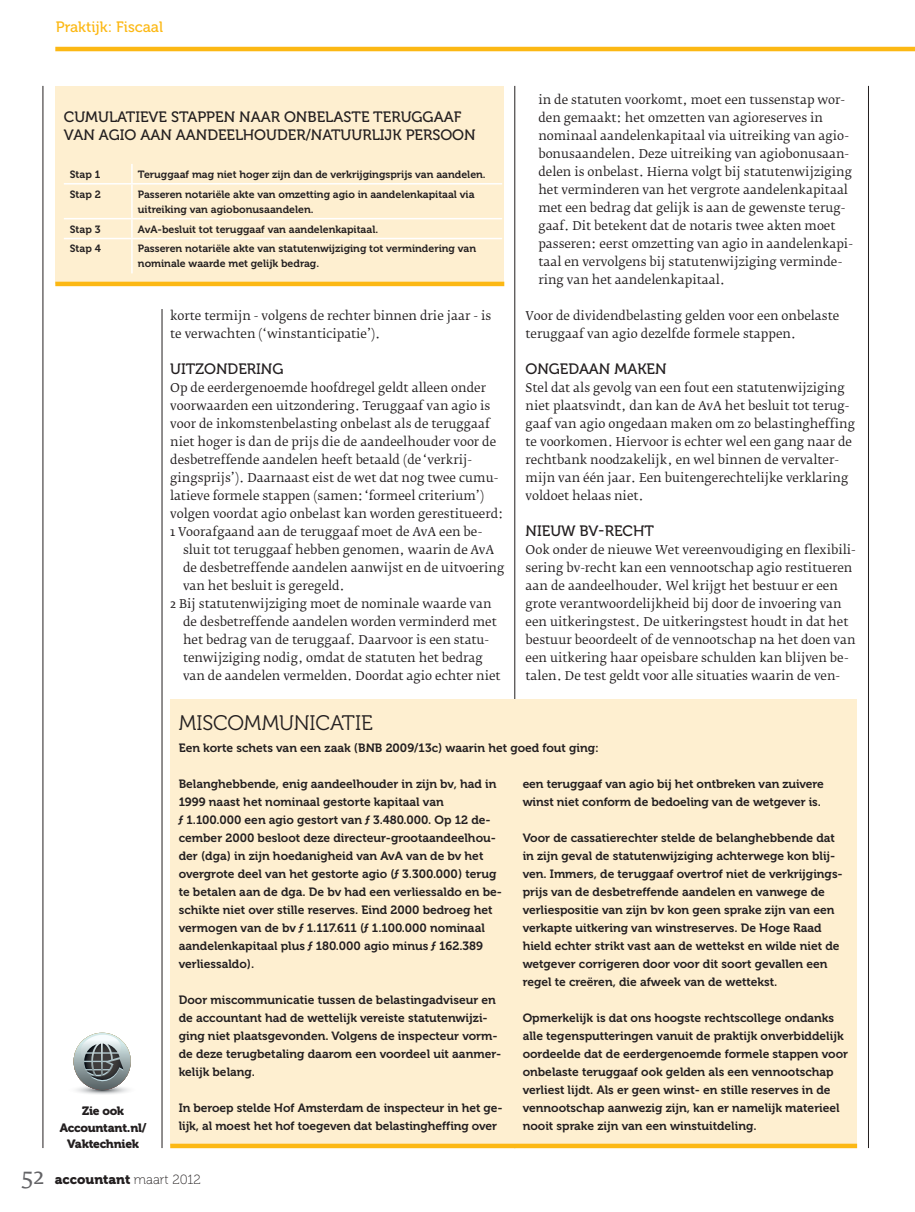
<style>
.page{position:relative;width:915px;height:1212px;background:#fff}
.page>*{position:absolute;margin:0;border:0;box-sizing:border-box;transform-origin:0 0}
.t1{font:21px "Museo 300";letter-spacing:-.01em;color:#231f20}
.t2{font:15px/18px "Museo 500";color:#231f20}
.t3{font:15px "Museo 500";color:#fcb814}
.t4{font:13.2px "Museo 900";color:#231f20}
.t5{font:12px/18px "Fedra Serif B Std";color:#231f20}
.t6{font:12px/18px "Museo 700";color:#231f20}
.t7{font:12px/16.5px "Museo 900";letter-spacing:-.02em;color:#231f20;text-align:center}
.t8{font:10.5px/15px "Museo 700";color:#231f20}
.s1{font-family:"Fedra Serif B Std";font-size:22.5px;color:#636366}
.s2{font-family:"Museo 100"}
</style>
<div class="page">
<hr style="left:55px;top:47px;width:859px;height:4px;background:#fcb814">
<hr style="left:867px;top:86px;width:1px;height:1062px;background:#231f20">
<hr style="left:514px;top:86px;width:1px;height:1062px;background:#231f20">
<hr style="left:43px;top:86px;width:1px;height:1062px;background:#231f20">
<hr style="left:162px;top:309px;width:1px;height:839px;background:#231f20">
<svg style="left:73px;top:1035px;width:58px;height:60px"></svg>
<div style="left:55px;top:86px;width:449px;height:198px;background:#feefd0"></div>
<hr style="left:55px;top:282px;width:449px;height:4px;background:#fcb814">
<svg style="left:131px;top:164px;width:2px;height:19px"></svg>
<hr style="left:64px;top:183px;width:68px;height:2px;background:#fff">
<hr style="left:132px;top:183px;width:370px;height:2px;background:#fff">
<hr style="left:131px;top:185px;width:2px;height:33px;background:#fff">
<hr style="left:64px;top:218px;width:68px;height:1px;background:#fff">
<hr style="left:132px;top:218px;width:370px;height:1px;background:#fff">
<svg style="left:131px;top:219px;width:2px;height:19px"></svg>
<hr style="left:64px;top:238px;width:68px;height:1px;background:#fff">
<hr style="left:132px;top:238px;width:370px;height:1px;background:#fff">
<hr style="left:131px;top:239px;width:2px;height:34px;background:#fff">
<div style="left:170px;top:699px;width:686px;height:447px;background:#feefd0"></div>
<hr style="left:170px;top:1144px;width:686px;height:4px;background:#fcb814">
<p class="t3" style="left:56px;top:19px;width:109px">PRAKTIJK: FISCAAL</p>
<p class="t2" style="left:64px;top:108px;width:411px">CUMULATIEVE STAPPEN NAAR ONB ELASTE TERUGGAAF<br>VAN AGIO AAN AANDEELHOUDER/NATUURLIJK PERSOON</p>
<p class="t8" style="left:70px;top:167px;width:32px">Stap 1</p>
<p class="t8" style="left:138px;top:167px;width:349px">Teruggaaf mag niet hoger zijn dan de verkrijgingsprijs van aandelen.</p>
<p class="t8" style="left:70px;top:187px;width:32px">Stap 2</p>
<p class="t8" style="left:138px;top:187px;width:338px">Passeren notariële akte van omzetting agio in aandelenkapitaal via uitreiking van agiobonusaandelen.</p>
<p class="t8" style="left:70px;top:222px;width:32px">Stap 3</p>
<p class="t8" style="left:138px;top:222px;width:242px">AvA-besluit tot teruggaaf van aandelenkapitaal.</p>
<p class="t8" style="left:70px;top:241px;width:32px">Stap 4</p>
<p class="t8" style="left:138px;top:241px;width:339px">Passeren notariële akte van statutenwijziging tot vermindering van nominale waarde met gelijk bedrag.</p>
<p class="t5" style="left:170px;top:307px;width:322px">korte termijn - volgens de rechter binnen drie jaar - is te verwachten (‘winstanticipatie’).</p>
<p class="t2" style="left:170px;top:360px;width:115px">UITZONDERING</p>
<p class="t5" style="left:170px;top:379px;width:334px">Op de eerdergenoemde hoofdregel geldt alleen onder voorwaarden een uitzondering. Teruggaaf van agio is voor de inkomstenbelasting onbelast als de teruggaaf niet hoger is dan de prijs die de aandeelhouder voor de desbetreffende aandelen heeft betaald (de ‘verkrij&shy;gingsprijs’). Daarnaast eist de wet dat nog twee cumu&shy;latieve formele stappen (samen: ‘formeel criterium’) volgen voordat agio onbelast kan worden gerestitueerd:<br>1 Voorafgaand aan de teruggaaf moet de AvA een be-</p>
<p class="t5" style="left:183px;top:541px;width:313px">sluit tot teruggaaf hebben genomen, waarin de AvA</p>
<p class="t5" style="left:183px;top:559px;width:323px">de desbetreffende aandelen aanwijst en de uitvoering</p>
<p class="t5" style="left:183px;top:577px;width:163px">van het besluit is geregeld.</p>
<p class="t5" style="left:170px;top:595px;width:322px">2 Bij statutenwijziging moet de nominale waarde van</p>
<p class="t5" style="left:183px;top:613px;width:315px">de desbetreffende aandelen worden verminderd met</p>
<p class="t5" style="left:183px;top:631px;width:307px">het bedrag van de teruggaaf. Daarvoor is een statu-</p>
<p class="t5" style="left:183px;top:649px;width:301px">tenwijziging nodig, omdat de statuten het bedrag</p>
<p class="t5" style="left:183px;top:667px;width:319px">van de aandelen vermelden. Doordat agio echter niet</p>
<p class="t5" style="left:538px;top:91px;width:316px">in de statuten voorkomt, moet een tussenstap wor&shy;den gemaakt: het omzetten van agioreserves in nominaal aandelenkapitaal via uitreiking van agio&shy;bonusaandelen. Deze uitreiking van agiobonusaan&shy;delen is onbelast. Hierna volgt bij statutenwijziging het verminderen van het vergrote aandelenkapitaal met een bedrag dat gelijk is aan de gewenste terug&shy;gaaf. Dit betekent dat de notaris twee akten moet passeren: eerst omzetting van agio in aandelenkapi&shy;taal en vervolgens bij statutenwijziging verminde&shy;ring van het aandelenkapitaal.</p>
<p class="t5" style="left:525px;top:307px;width:315px">Voor de dividendbelasting gelden voor een onbelaste teruggaaf van agio dezelfde formele stappen.</p>
<p class="t2" style="left:525px;top:360px;width:140px">ONGEDAAN MAKEN</p>
<p class="t5" style="left:525px;top:379px;width:331px">Stel dat als gevolg van een fout een statutenwijziging niet plaatsvindt, dan kan de AvA het besluit tot terug&shy;gaaf van agio ongedaan maken om zo belastingheffing te voorkomen. Hiervoor is echter wel een gang naar de rechtbank noodzakelijk, en wel binnen de vervalter&shy;mijn van één jaar. Een buitengerechtelijke verklaring voldoet helaas niet.</p>
<p class="t2" style="left:525px;top:522px;width:130px">NIEUW BV-RECHT</p>
<p class="t5" style="left:525px;top:541px;width:331px">Ook onder de nieuwe Wet vereenvoudiging en flexibili&shy;sering bv-recht kan een vennootschap agio restitueren aan de aandeelhouder. Wel krijgt het bestuur er een grote verantwoordelijkheid bij door de invoering van een uitkeringstest. De uitkeringstest houdt in dat het bestuur beoordeelt of de vennootschap na het doen van een uitkering haar opeisbare schulden kan blijven be&shy;talen. De test geldt voor alle situaties waarin de ven-</p>
<p class="t7" style="left:60px;top:1103px;width:88px">Zie ook<br>Accountant.nl/<br>Vaktechniek</p>
<h1 class="t1" style="left:179px;top:711px;width:194px">MISCOMMUNICATIE</h1>
<p class="t6" style="left:179px;top:739px;width:421px">Een korte schets van een zaak (BNB 2009/13c) waarin het goed fout ging:</p>
<p class="t6" style="left:179px;top:775px;width:324px">Belanghebbende, enig aandeelhouder in zijn bv, had in 1999 naast het nominaal gestorte kapitaal van<br>ƒ 1.100.000 een agio gestort van ƒ 3.480.000. Op 12 de&shy;cember 2000 besloot deze directeur-grootaandeelhou&shy;der (dga) in zijn hoedanigheid van AvA van de bv het overgrote deel van het gestorte agio (ƒ 3.300.000) terug te betalen aan de dga. De bv had een verliessaldo en be&shy;schikte niet over stille reserves. Eind 2000 bedroeg het vermogen van de bv ƒ 1.117.611 (ƒ 1.100.000 nominaal aandelenkapitaal plus ƒ 180.000 agio minus ƒ 162.389 verliessaldo).</p>
<p class="t6" style="left:179px;top:991px;width:324px">Door miscommunicatie tussen de belastingadviseur en de accountant had de wettelijk vereiste statutenwijzi&shy;ging niet plaatsgevonden. Volgens de inspecteur vorm&shy;de deze terugbetaling daarom een voordeel uit aanmer&shy;kelijk belang.</p>
<p class="t6" style="left:179px;top:1099px;width:325px">In beroep stelde Hof Amsterdam de inspecteur in het ge&shy;lijk, al moest het hof toegeven dat belastingheffing over</p>
<p class="t6" style="left:522px;top:775px;width:302px">een teruggaaf van agio bij het ontbreken van zuivere winst niet conform de bedoeling van de wetgever is.</p>
<p class="t6" style="left:522px;top:829px;width:321px">Voor de cassatierechter stelde de belanghebbende dat in zijn geval de statutenwijziging achterwege kon blij&shy;ven. Immers, de teruggaaf overtrof niet de verkrijgings&shy;prijs van de desbetreffende aandelen en vanwege de verliespositie van zijn bv kon geen sprake zijn van een verkapte uitkering van winstreserves. De Hoge Raad hield echter strikt vast aan de wettekst en wilde niet de wetgever corrigeren door voor dit soort gevallen een regel te creëren, die afweek van de wettekst.</p>
<p class="t6" style="left:522px;top:1009px;width:327px">Opmerkelijk is dat ons hoogste rechtscollege ondanks alle tegensputteringen vanuit de praktijk onverbiddelijk oordeelde dat de eerdergenoemde formele stappen voor onbelaste teruggaaf ook gelden als een vennootschap verliest lijdt. Als er geen winst- en stille reserves in de vennootschap aanwezig zijn, kan er namelijk materieel nooit sprake zijn van een winstuitdeling.</p>
<p class="t4" style="left:21px;top:1172px;width:181px"><span class="s1">52</span> accountant <span class="s2">maart 2012</span></p>
</div>
